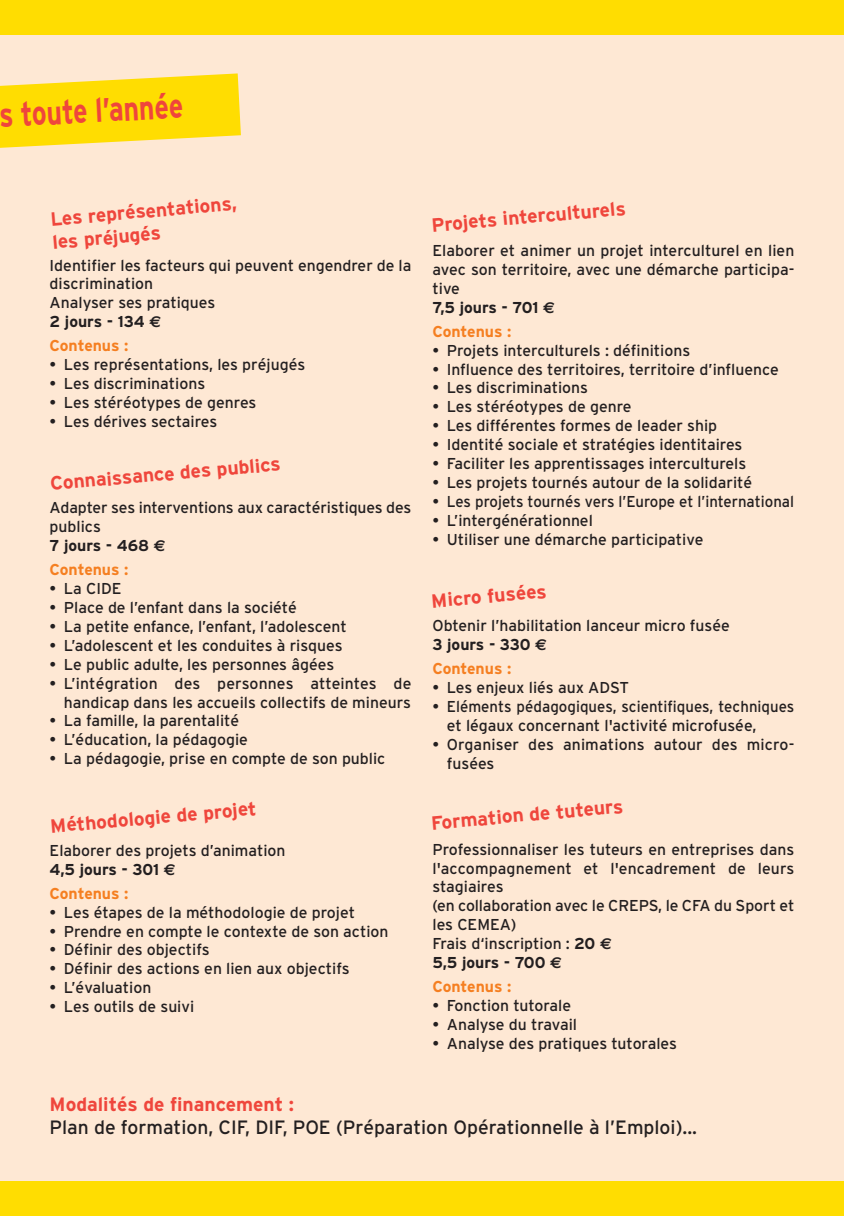
<style>
.page{position:relative;width:844px;height:1216px;background:#fff}
.page>*{position:absolute;margin:0;border:0;box-sizing:border-box;transform-origin:0 0}
.t1{font:700 33.95px "Interstate";color:#ef463c;scale:.78 1}
.t2{font:700 19.25px/23.1px "Interstate";color:#ef463c}
.t3{font:19.25px "Interstate";color:#231f20}
.t4{font:15.75px/18.9px "Interstate";color:#231f20}
.t5{font:700 15.75px "Interstate";color:#f57f21}
.s1{font-weight:700}
.s2{font-family:"Euro Sans";font-weight:700}
</style>
<div class="page">
<div style="left:0;top:25px;width:843px;height:1163px;background:#fee8d4"></div>
<div style="left:0;top:0;width:843px;height:35px;background:#ffdd01"></div>
<div style="left:0;top:1181px;width:843px;height:34px;background:#ffdd01"></div>
<svg style="left:0;top:73px;width:241px;height:75px"></svg>
<h1 class="t1" style="left:-2px;top:96px;width:238px;rotate:-3deg">s toute l’année</h1>
<p class="t2" style="left:49px;top:208px;width:188px;rotate:-5deg">Les représentations, les préjugés</p>
<p class="t4" style="left:50px;top:256px;width:363px">Identifier les facteurs qui peuvent engendrer de la discrimination<br>Analyser ses pratiques<br><span class="s1">2 jours - 134</span> <span class="s2">€</span></p>
<p class="t5" style="left:50px;top:337px;width:80px">Contenus :</p>
<p class="t4" style="left:50px;top:355px;width:257px">• Les représentations, les préjugés</p>
<p class="t4" style="left:50px;top:374px;width:157px">• Les discriminations</p>
<p class="t4" style="left:50px;top:393px;width:208px">• Les stéréotypes de genres</p>
<p class="t4" style="left:50px;top:412px;width:169px">• Les dérives sectaires</p>
<p class="t2" style="left:49px;top:472px;width:232px;rotate:-5deg">Connaissance des publics</p>
<p class="t4" style="left:50px;top:498px;width:363px">Adapter ses interventions aux caractéristiques des publics<br><span class="s1">7 jours - 468</span> <span class="s2">€</span></p>
<p class="t5" style="left:50px;top:560px;width:80px">Contenus :</p>
<p class="t4" style="left:50px;top:579px;width:73px">• La CIDE</p>
<p class="t4" style="left:50px;top:598px;width:249px">• Place de l’enfant dans la société</p>
<p class="t4" style="left:50px;top:617px;width:298px">• La petite enfance, l’enfant, l’adolescent</p>
<p class="t4" style="left:50px;top:636px;width:294px">• L’adolescent et les conduites à risques</p>
<p class="t4" style="left:50px;top:655px;width:286px">• Le public adulte, les personnes âgées</p>
<p class="t4" style="left:50px;top:673px;width:363px;text-align:right">• L’intégration des personnes atteintes de handicap dans les accueils collectifs de mineurs</p>
<p class="t4" style="left:50px;top:711px;width:191px">• La famille, la parentalité</p>
<p class="t4" style="left:50px;top:730px;width:200px">• L’éducation, la pédagogie</p>
<p class="t4" style="left:50px;top:749px;width:337px">• La pédagogie, prise en compte de son public</p>
<p class="t2" style="left:49px;top:814px;width:208px;rotate:-5deg">Méthodologie de projet</p>
<p class="t4" style="left:50px;top:840px;width:237px">Elaborer des projets d’animation<br><span class="s1">4,5 jours - 301</span> <span class="s2">€</span></p>
<p class="t5" style="left:50px;top:884px;width:80px">Contenus :</p>
<p class="t4" style="left:50px;top:902px;width:307px">• Les étapes de la méthodologie de projet</p>
<p class="t4" style="left:50px;top:921px;width:340px">• Prendre en compte le contexte de son action</p>
<p class="t4" style="left:50px;top:940px;width:161px">• Définir des objectifs</p>
<p class="t4" style="left:50px;top:959px;width:301px">• Définir des actions en lien aux objectifs</p>
<p class="t4" style="left:50px;top:978px;width:103px">• L’évaluation</p>
<p class="t4" style="left:50px;top:997px;width:146px">• Les outils de suivi</p>
<p class="t2" style="left:430px;top:213px;width:196px;rotate:-5deg">Projets interculturels</p>
<p class="t4" style="left:432px;top:241px;width:363px">Elaborer et animer un projet interculturel en lien avec son territoire, avec une démarche participa&shy;tive<br><span class="s1">7,5 jours - 701</span> <span class="s2">€</span></p>
<p class="t5" style="left:432px;top:322px;width:80px">Contenus :</p>
<p class="t4" style="left:432px;top:341px;width:259px">• Projets interculturels : définitions</p>
<p class="t4" style="left:432px;top:359px;width:348px">• Influence des territoires, territoire d’influence</p>
<p class="t4" style="left:432px;top:378px;width:157px">• Les discriminations</p>
<p class="t4" style="left:432px;top:397px;width:200px">• Les stéréotypes de genre</p>
<p class="t4" style="left:432px;top:416px;width:286px">• Les différentes formes de leader ship</p>
<p class="t4" style="left:432px;top:435px;width:311px">• Identité sociale et stratégies identitaires</p>
<p class="t4" style="left:432px;top:454px;width:315px">• Faciliter les apprentissages interculturels</p>
<p class="t4" style="left:432px;top:473px;width:321px">• Les projets tournés autour de la solidarité</p>
<p class="t4" style="left:432px;top:492px;width:363px">• Les projets tournés vers l’Europe et l’international</p>
<p class="t4" style="left:432px;top:511px;width:162px">• L’intergénérationnel</p>
<p class="t4" style="left:432px;top:530px;width:272px">• Utiliser une démarche participative</p>
<p class="t2" style="left:430px;top:589px;width:117px;rotate:-5deg">Micro fusées</p>
<p class="t4" style="left:432px;top:616px;width:299px">Obtenir l’habilitation lanceur micro fusée<br><span class="s1">3 jours - 330</span> <span class="s2">€</span></p>
<p class="t5" style="left:432px;top:659px;width:80px">Contenus :</p>
<p class="t4" style="left:432px;top:678px;width:198px">• Les enjeux liés aux ADST</p>
<p class="t4" style="left:446px;top:697px;width:349px;text-indent:-14px">• Eléments pédagogiques, scientifiques, techniques et légaux concernant l'activité microfusée,</p>
<p class="t4" style="left:446px;top:734px;width:349px;text-indent:-14px">• Organiser des animations autour des micro&shy;fusées</p>
<p class="t2" style="left:430px;top:811px;width:194px;rotate:-5deg">Formation de tuteurs</p>
<p class="t4" style="left:432px;top:839px;width:363px">Professionnaliser les tuteurs en entreprises dans l'accompagnement et l'encadrement de leurs stagiaires<br>(en collaboration avec le CREPS, le CFA du Sport et les CEMEA)<br>Frais d‘inscription : <span class="s1">20</span> <span class="s2">€<br></span><span class="s1">5,5 jours - 700</span> <span class="s2">€</span></p>
<p class="t5" style="left:432px;top:977px;width:80px">Contenus :</p>
<p class="t4" style="left:432px;top:996px;width:140px">• Fonction tutorale</p>
<p class="t4" style="left:432px;top:1015px;width:146px">• Analyse du travail</p>
<p class="t4" style="left:432px;top:1034px;width:246px">• Analyse des pratiques tutorales</p>
<p class="t2" style="left:50px;top:1092px;width:246px">Modalités de financement :</p>
<p class="t3" style="left:50px;top:1116px;width:648px">Plan de formation, CIF, DIF, POE (Préparation Opérationnelle à l’Emploi)...</p>
</div>
